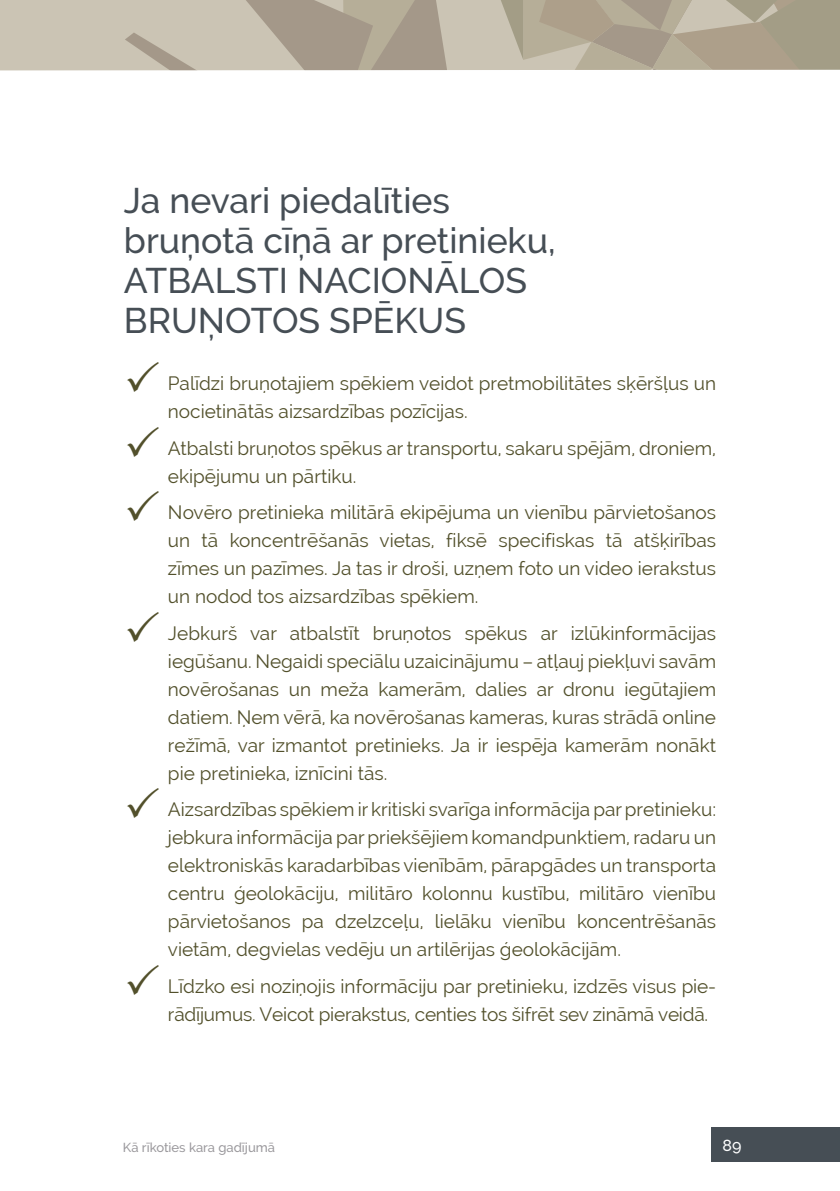
<style>
.page{position:relative;width:840px;height:1191px;background:#fff}
.page>*{position:absolute;margin:0;border:0;box-sizing:border-box;transform-origin:0 0}
.t1{font:500 35.4px/40px "Raleway";color:#464e55}
.t2{font:19px/28px "Raleway";color:#52502b}
.t3{font:500 16px "Raleway";color:#fff}
.t4{font:500 13px "Raleway";color:#9b999d}
</style>
<div class="page">
<div style="left:711px;top:1128px;width:128px;height:34px;background:#464e55"></div>
<div style="left:0;top:0;width:244px;height:71px;background:#cbc4b4"></div>
<svg style="left:125px;top:33px;width:108px;height:38px;background:#c4bcac"></svg>
<svg style="left:244px;top:0;width:595px;height:71px;background:#b3aa97"></svg>
<h1 class="t1" style="left:124px;top:180px;width:433px">Ja nevari piedalīties bruņotā cīņā ar pretinieku,<br>ATBALSTI NACIONĀLOS<br>BRUŅOTOS SPĒKUS</h1>
<p class="t2" style="left:168px;top:369px;width:549px">Palīdzi bruņotajiem spēkiem veidot pretmobilitātes sķēršļus un nocietinātās aizsardzības pozīcijas.</p>
<p class="t2" style="left:168px;top:434px;width:549px">Atbalsti bruņotos spēkus ar transportu, sakaru spējām, droniem, ekipējumu un pārtiku.</p>
<p class="t2" style="left:168px;top:498px;width:549px;text-align:justify">Novēro pretinieka militārā ekipējuma un vienību pārvietošanos un tā koncentrēšanās vietas, fiksē specifiskas tā atšķirības zīmes un pazīmes. Ja tas ir droši, uzņem foto un video ierakstus un nodod tos aizsardzības spēkiem.</p>
<p class="t2" style="left:168px;top:619px;width:549px;text-align:justify">Jebkurš var atbalstīt bruņotos spēkus ar izlūkinformācijas iegūšanu. Negaidi speciālu uzaicinājumu – atļauj piekļuvi savām novērošanas un meža kamerām, dalies ar dronu iegūtajiem datiem. Ņem vērā, ka novērošanas kameras, kuras strādā online režīmā, var izmantot pretinieks. Ja ir iespēja kamerām nonākt pie pretinieka, iznīcini tās.</p>
<p class="t2" style="left:168px;top:795px;width:549px;text-align:justify">Aizsardzības spēkiem ir kritiski svarīga informācija par pretinieku: jebkura informācija par priekšējiem komandpunktiem, radaru un elektroniskās karadarbības vienībām, pārapgādes un transporta centru ģeolokāciju, militāro kolonnu kustību, militāro vienību pārvietošanos pa dzelzceļu, lielāku vienību koncentrēšanās vietām, degvielas vedēju un artilērijas ģeolokācijām.</p>
<p class="t2" style="left:168px;top:972px;width:549px">Līdzko esi noziņojis informāciju par pretinieku, izdzēs visus pie&shy;rādījumus. Veicot pierakstus, centies tos šifrēt sev zināmā veidā.</p>
<p class="t4" style="left:123px;top:1140px;width:153px">Kā rīkoties kara gadījumā</p>
<p class="t3" style="left:722px;top:1135px;width:20px">89</p>
</div>
